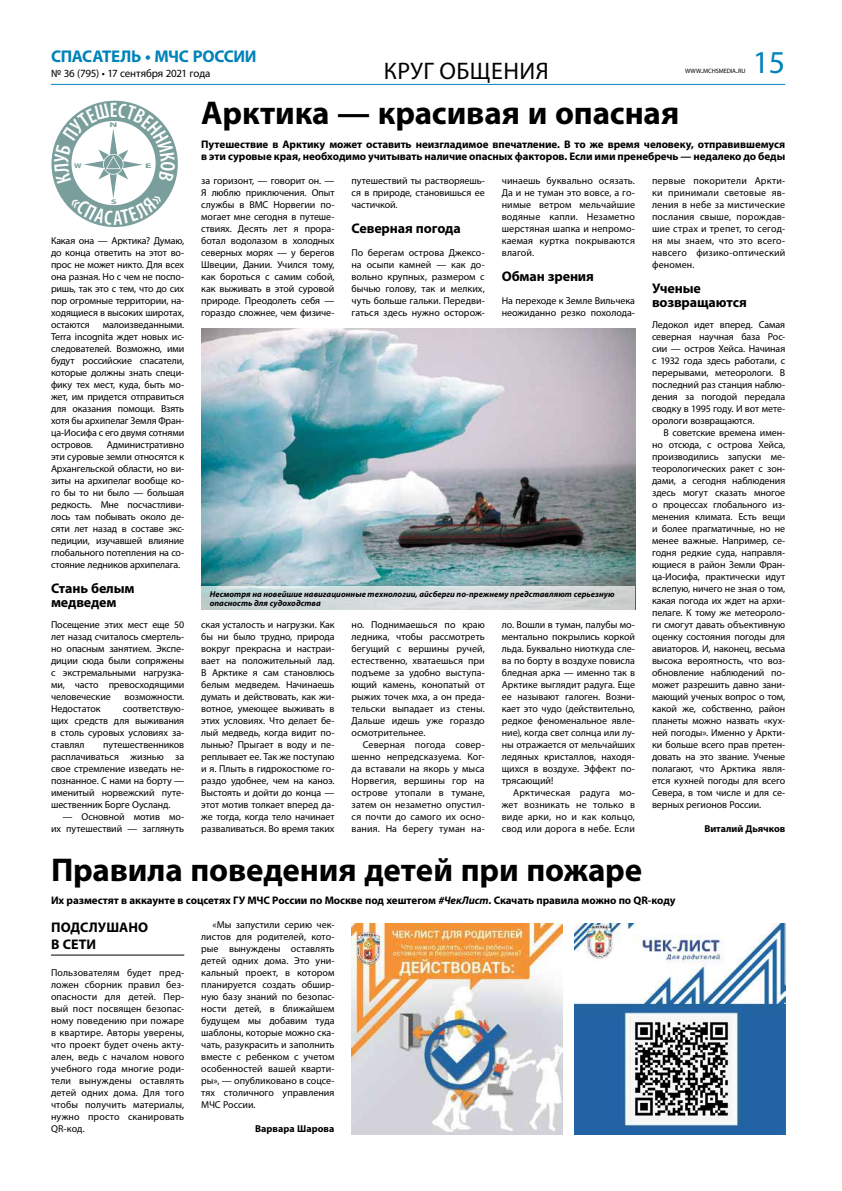
<style>
.page{position:relative;width:842px;height:1191px;background:#fff}
.page>*{position:absolute;margin:0;border:0;box-sizing:border-box;transform-origin:0 0}
.t1{font:700 33px "Myriad Pro";letter-spacing:-.005em;color:#000}
.t2{font:32px "Myriad Pro";color:#0082ba}
.t3{font:24px "Myriad Pro";color:#000}
.t4{font:700 17px "Myriad Pro";letter-spacing:-.02em;color:#0082ba}
.t5{font:700 14px/14px "Myriad Pro";letter-spacing:-.01em;color:#000}
.t6{font:700 11px/12px "Myriad Pro";letter-spacing:-.005em;color:#000}
.t7{font:11px "Myriad Pro";letter-spacing:-.02em;color:#000}
.t8{font:10px/12px "Myriad Pro";letter-spacing:-.005em;color:#000;text-align:justify}
.t9{font:700 10px "Myriad Pro";color:#000}
.t10{font:italic 700 8.5px/9px "Myriad Pro";color:#000}
.t11{font:700 6.7px "Myriad Pro";color:#799e9c;scale:1.68 1}
.t12{font:700 6.7px "Myriad Pro";color:#799e9c;scale:1.25 1}
.t13{font:700 6.7px "Myriad Pro";color:#799e9c;scale:1.78 1}
.t14{font:6.3px "Myriad Pro";letter-spacing:-.01em;color:#000}
.s1{font-size:9px}
.s2{font-style:italic}
</style>
<div class="page">
<hr style="left:51px;top:84px;width:734px;height:1px;background:#0087bb">
<hr style="left:51px;top:954px;width:133px;height:1px;background:#000">
<img style="left:351px;top:923px;width:211px;height:211px">
<img style="left:575px;top:923px;width:210px;height:211px">
<img style="left:629px;top:1017px;width:102px;height:103px">
<img style="left:201px;top:328px;width:434px;height:258px">
<svg style="left:201px;top:586px;width:434px;height:23px;background:#d1d9da"></svg>
<svg style="left:54px;top:103px;width:121px;height:122px"></svg>
<h3 class="t4" style="left:51px;top:47px;width:207px">СПАСАТЕЛЬ • МЧС РОССИИ</h3>
<p class="t7" style="left:51px;top:67px;width:161px">№ 36 (795) • 17 сентября 2021 года</p>
<p class="t14" style="left:685px;top:67px;width:62px">WWW<span class="s1">.</span>MCHSMEDIA<span class="s1">.</span>RU</p>
<h3 class="t3" style="left:384px;top:57px;width:14px">круг</h3>
<h3 class="t3" style="left:439px;top:57px;width:67px">общения</h3>
<h2 class="t2" style="left:753px;top:42px;width:34px">15</h2>
<p class="t11" style="left:109px;top:121px;width:6px">N</p>
<p class="t12" style="left:74px;top:161px;width:7px">W</p>
<p class="t13" style="left:145px;top:161px;width:5px">E</p>
<p class="t11" style="left:111px;top:198px;width:5px">S</p>
<p class="t8" style="left:51px;top:234px;width:135px">Какая она — Арктика? Думаю, до конца ответить на этот во&shy;прос не может никто. Для всех она разная. Но с чем не поспо&shy;ришь, так это с тем, что до сих пор огромные территории, на&shy;ходящиеся в высоких широтах, остаются</p>
<p class="t8" style="left:51px;top:318px;width:135px;text-indent:52px">малоизведанными.<br>Terra incognita ждет новых ис&shy;следователей. Возможно, ими будут российские спасатели, которые должны знать специ&shy;фику тех мест, куда, быть мо&shy;жет, им придется отправиться для оказания помощи. Взять хотя бы архипелаг Земля Фран&shy;ца-Иосифа с его двумя сотнями островов.</p>
<p class="t8" style="left:51px;top:438px;width:135px;text-indent:56px">Административно эти суровые земли относятся к Архангельской области, но ви&shy;зиты на архипелаг вообще ко&shy;го бы то ни было — большая редкость. Мне посчастливи&shy;лось там побывать около де&shy;сяти лет назад в составе экс&shy;педиции, изучавшей влияние глобального потепления на со&shy;стояние ледников архипелага.</p>
<h3 class="t5" style="left:51px;top:581px;width:85px">Стань белым медведем</h3>
<p class="t8" style="left:51px;top:618px;width:135px">Посещение этих мест еще 50 лет назад считалось смертель&shy;но опасным занятием. Экспе&shy;диции сюда были сопряжены с экстремальными нагрузка&shy;ми, часто превосходящими человеческие</p>
<p class="t8" style="left:125px;top:690px;width:61px">возможности.</p>
<p class="t8" style="left:51px;top:702px;width:51px">Недостаток</p>
<p class="t8" style="left:51px;top:702px;width:135px;text-indent:72px">соответствую&shy;щих средств для выживания в столь суровых условиях за&shy;ставлял</p>
<p class="t8" style="left:51px;top:738px;width:135px;text-indent:52px">путешественников расплачиваться жизнью за свое стремление изведать не&shy;познанное. С нами на борту — именитый норвежский путе&shy;шественник Борге Оусланд.</p>
<p class="t8" style="left:51px;top:810px;width:135px;text-align:right">— Основной мотив мо&shy;их путешествий — заглянуть</p>
<h1 class="t1" style="left:201px;top:95px;width:479px">Арктика — красивая и опасная</h1>
<p class="t6" style="left:201px;top:138px;width:585px">Путешествие в Арктику может оставить неизгладимое впечатление. В то же время человеку, отправившемуся в эти суровые края, необходимо учитывать наличие опасных факторов. Если ими пренебречь — недалеко до беды</p>
<p class="t8" style="left:201px;top:174px;width:135px">за горизонт, — говорит он. — Я люблю приключения. Опыт службы в ВМС Норвегии по&shy;могает мне сегодня в путеше&shy;ствиях. Десять лет я прора&shy;ботал водолазом в холодных северных морях — у берегов Швеции, Дании. Учился тому, как бороться с самим собой, как выживать в этой суровой природе. Преодолеть себя — гораздо сложнее, чем физиче-</p>
<p class="t8" style="left:352px;top:174px;width:135px">путешествий ты растворяешь&shy;ся в природе, становишься ее частичкой.</p>
<h3 class="t5" style="left:351px;top:221px;width:111px">Северная погода</h3>
<p class="t8" style="left:351px;top:246px;width:135px">По берегам острова Джексо&shy;на осыпи камней — как до&shy;вольно крупных, размером с бычью голову, так и мелких, чуть больше гальки. Передви&shy;гаться здесь нужно осторож-</p>
<p class="t8" style="left:502px;top:174px;width:135px">чинаешь буквально осязать.<br>Да и не туман это вовсе, а го&shy;нимые ветром мельчайшие водяные капли. Незаметно шерстяная шапка и непромо&shy;каемая куртка покрываются влагой.</p>
<h3 class="t5" style="left:502px;top:269px;width:94px">Обман зрения</h3>
<p class="t8" style="left:502px;top:294px;width:135px">На переходе к Земле Вильчека неожиданно резко похолода-</p>
<p class="t10" style="left:210px;top:589px;width:406px">Несмотря на новейшие навигационные технологии, айсберги по-прежнему представляют серьезную опасность для судоходства</p>
<p class="t8" style="left:201px;top:618px;width:135px">ская усталость и нагрузки. Как бы ни было трудно, природа вокруг прекрасна и настраи&shy;вает на положительный лад.<br>В Арктике я сам становлюсь белым медведем. Начинаешь думать и действовать, как жи&shy;вотное, умеющее выживать в этих условиях. Что делает бе&shy;лый медведь, когда видит по&shy;лынью? Прыгает в воду и пе&shy;реплывает ее. Так же поступаю и я. Плыть в гидрокостюме го&shy;раздо удобнее, чем на каноэ.<br>Выстоять и дойти до конца — этот мотив толкает вперед да&shy;же тогда, когда тело начинает разваливаться. Во время таких</p>
<p class="t8" style="left:351px;top:618px;width:135px">но. Поднимаешься по краю ледника, чтобы рассмотреть бегущий с вершины ручей, естественно, хватаешься при подъеме за удобно выступа&shy;ющий камень, конопатый от рыжих точек мха, а он преда&shy;тельски выпадает из стены.<br>Дальше идешь уже гораздо осмотрительнее.</p>
<p class="t8" style="left:351px;top:738px;width:135px;text-indent:11px">Северная погода совер&shy;шенно непредсказуема. Ког&shy;да вставали на якорь у мыса Норвегия, вершины гор на острове утопали в тумане, затем он незаметно опустил&shy;ся почти до самого их осно&shy;вания. На берегу туман на-</p>
<p class="t8" style="left:502px;top:618px;width:135px">ло. Вошли в туман, палубы мо&shy;ментально покрылись коркой льда. Буквально ниоткуда сле&shy;ва по борту в воздухе повисла бледная арка — именно так в Арктике выглядит радуга. Еще ее называют галоген. Возни&shy;кает это чудо (действительно, редкое феноменальное явле&shy;ние), когда свет солнца или лу&shy;ны отражается от мельчайших ледяных кристаллов, находя&shy;щихся в воздухе. Эффект по&shy;трясающий!</p>
<p class="t8" style="left:502px;top:786px;width:135px;text-indent:11px">Арктическая радуга мо&shy;жет возникать не только в виде арки, но и как кольцо, свод или дорога в небе. Если</p>
<p class="t8" style="left:652px;top:174px;width:135px">первые покорители Аркти&shy;ки принимали световые яв&shy;ления в небе за мистические послания свыше, порождав&shy;шие страх и трепет, то сегод&shy;ня мы знаем, что это всего&shy;навсего физико-оптический феномен.</p>
<h3 class="t5" style="left:652px;top:281px;width:96px">Ученые возвращаются</h3>
<p class="t8" style="left:652px;top:318px;width:135px">Ледокол идет вперед. Самая северная научная база Рос&shy;сии — остров Хейса. Начиная с 1932 года здесь работали, с перерывами, метеорологи. В последний раз станция наблю&shy;дения за погодой передала сводку в 1995 году. И вот мете&shy;орологи возвращаются.</p>
<p class="t8" style="left:652px;top:426px;width:135px;text-indent:11px">В советские времена имен&shy;но отсюда, с острова Хейса, производились запуски ме&shy;теорологических ракет с зон&shy;дами, а сегодня наблюдения здесь могут сказать многое о процессах глобального из&shy;менения климата. Есть вещи и более прагматичные, но не менее важные. Например, се&shy;годня редкие суда, направля&shy;ющиеся в район Земли Фран&shy;ца-Иосифа, практически идут вслепую, ничего не зная о том, какая погода их ждет на архи&shy;пелаге. К тому же метеороло&shy;ги смогут давать объективную оценку состояния погоды для авиаторов. И, наконец, весьма высока вероятность, что воз&shy;обновление наблюдений по&shy;может разрешить давно зани&shy;мающий ученых вопрос о том, какой же, собственно, район планеты можно назвать «кух&shy;ней погоды». Именно у Аркти&shy;ки больше всего прав претен&shy;довать на это звание. Ученые полагают, что Арктика явля&shy;ется кухней погоды для всего Севера, в том числе и для се&shy;верных регионов России.</p>
<p class="t9" style="left:704px;top:823px;width:82px">Виталий Дьячков</p>
<h1 class="t1" style="left:51px;top:851px;width:593px">Правила поведения детей при пожаре</h1>
<p class="t6" style="left:51px;top:894px;width:626px">Их разместят в аккаунте в соцсетях ГУ МЧС России по Москве под хештегом <span class="s2">#ЧекЛист</span>. Скачать правила можно по QR-коду</p>
<h3 class="t5" style="left:51px;top:919px;width:98px;line-height:17px">ПОДСЛУШАНО<br>В СЕТИ</h3>
<p class="t8" style="left:51px;top:966px;width:135px">Пользователям будет пред&shy;ложен сборник правил без&shy;опасности для детей. Пер&shy;вый пост посвящен безопас&shy;ному поведению при пожаре в квартире. Авторы уверены, что проект будет очень акту&shy;ален, ведь с началом нового учебного года многие роди&shy;тели вынуждены оставлять детей одних дома. Для того чтобы получить материалы, нужно просто сканировать QR-код.</p>
<p class="t8" style="left:201px;top:918px;width:135px;text-indent:11px">«Мы запустили серию чек&shy;листов для родителей, кото&shy;рые вынуждены оставлять детей одних дома. Это уни&shy;кальный проект, в котором планируется создать обшир&shy;ную базу знаний по безопас&shy;ности детей, в ближайшем будущем мы добавим туда шаблоны, которые можно ска&shy;чать, разукрасить и заполнить вместе с ребенком с учетом особенностей вашей кварти&shy;ры», — опубликовано в соцсе&shy;тях столичного управления МЧС России.</p>
<p class="t9" style="left:255px;top:1123px;width:81px">Варвара Шарова</p>
</div>
